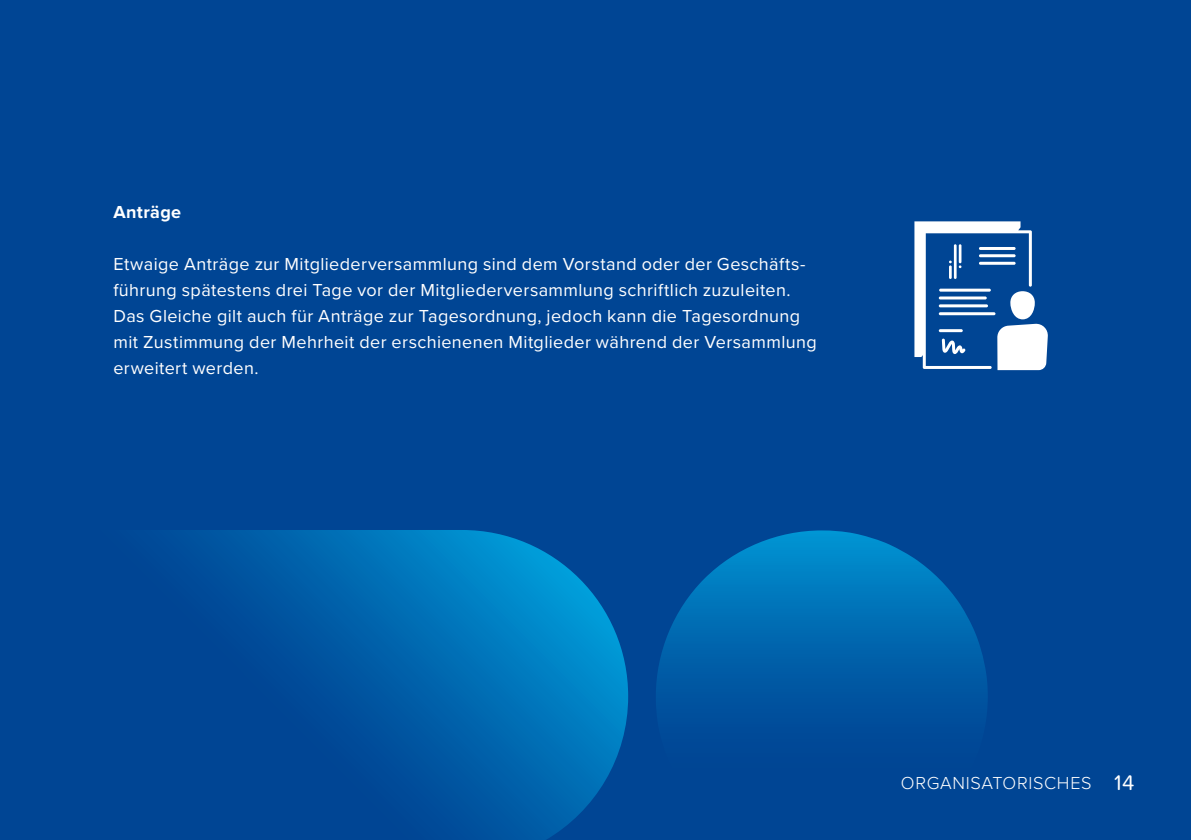
<style>
.page{position:relative;width:1191px;height:840px;background:#fff}
.page>*{position:absolute;margin:0;border:0;box-sizing:border-box;transform-origin:0 0}
.t1{font:18px/26px "Proxima Nova";letter-spacing:.02em;color:#fff}
.t2{font:300 18px "Proxima Nova";letter-spacing:.035em;color:#fff}
.t3{font:700 18px "Proxima Nova";letter-spacing:.02em;color:#fff}
.s1{font-family:"Proxima Soft";font-weight:400;font-size:22px}
</style>
<div class="page">
<div style="left:0;top:0;width:1191px;height:839px;background:#004594"></div>
<svg style="left:173px;top:530px;width:455px;height:309px"></svg>
<svg style="left:656px;top:530px;width:331px;height:183px"></svg>
<svg style="left:914px;top:221px;width:134px;height:149px"></svg>
<p class="t3" style="left:113px;top:198px;width:69px">Anträge</p>
<p class="t1" style="left:113px;top:250px;width:705px">Etwaige Anträge zur Mitgliederversammlung sind dem Vorstand oder der Geschäfts&shy;führung spätestens drei Tage vor der Mitgliederversammlung schriftlich zuzuleiten.<br>Das Gleiche gilt auch für Anträge zur Tagesordnung, jedoch kann die Tagesordnung mit Zustimmung der Mehrheit der erschienenen Mitglieder während der Versammlung erweitert werden.</p>
<p class="t2" style="left:901px;top:768px;width:235px">ORGANISATORISCHES <span class="s1">14</span></p>
</div>
